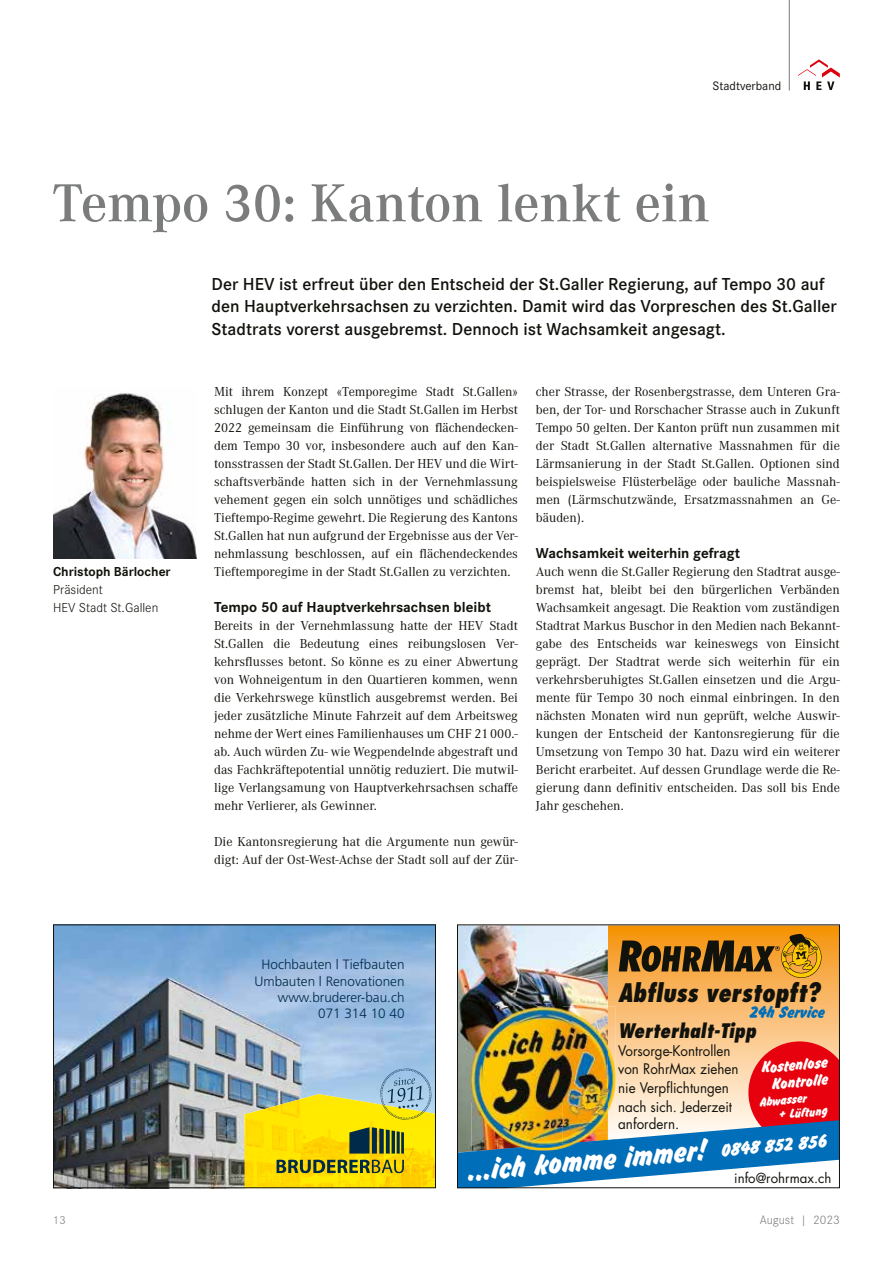
<style>
.page{position:relative;width:893px;height:1263px;background:#fff}
.page>*{position:absolute;margin:0;border:0;box-sizing:border-box;transform-origin:0 0}
.t1{font:600 55.5px "Corporate A";color:#7b7d7c}
.t2{font:33.15px "Okay D";color:#fff}
.t3{font:italic 800 condensed 24.9px "Futura Std";color:#12120d;scale:.96 1}
.t4{font:italic 800 condensed 19.5px "Futura Std";color:#12120d}
.t5{font:18.3px "Okay D";color:#006eb8}
.t6{font:600 18px/22.5px "Corporate S";color:#12120d}
.t7{font:17.7px/17px "Okay D";color:#fff;text-align:center}
.t8{font:700 15px "Corporate S";color:#12120d}
.t9{font:14.25px/18.8px "Futura Std";color:#12120d;scale:.94 1}
.t10{font:14.25px/14.1px "Okay D";color:#fff}
.t11{font:13.5px/18px "Corporate A";color:#12120d;text-align:justify}
.t12{font:300 13.5px/16.2px "Frutiger";color:#002a49;text-align:right}
.t13{font:300 13.5px/18px "Corporate S";color:#12120d}
.t14{font:700 13.5px "Corporate S";color:#12120d}
.t15{font:13.5px "Futura Std";color:#12120d}
.t16{font:12.75px "Corporate S";color:#12120d}
.t17{font:300 12.75px "Corporate S";color:#7b7d7c}
.t18{font:300 12px "Corporate S";color:#7b7d7c}
.s1{font-size:20.1px}
</style>
<div class="page">
<hr style="left:789px;top:0;width:1px;height:90px;background:#929493">
<svg style="left:798px;top:59px;width:42px;height:31px"></svg>
<img style="left:53px;top:393px;width:143px;height:165px">
<img style="left:149px;top:926px;width:285px;height:209px">
<img style="left:55px;top:926px;width:94px;height:260px">
<img style="left:149px;top:1135px;width:96px;height:51px">
<img style="left:245px;top:1094px;width:189px;height:92px">
<svg style="left:276px;top:1160px;width:128px;height:13px;background:#7d8024"></svg>
<svg style="left:349px;top:1127px;width:55px;height:26px"></svg>
<svg style="left:379px;top:1067px;width:54px;height:54px;background:#a8c0a7"></svg>
<div style="left:53px;top:924px;width:383px;height:264px;border:1px solid #12120d"></div>
<svg style="left:608px;top:926px;width:230px;height:115px;background:#f9b660"></svg>
<svg style="left:619px;top:934px;width:202px;height:44px;background:#9f6d1e"></svg>
<img style="left:459px;top:926px;width:149px;height:115px">
<svg style="left:459px;top:1041px;width:379px;height:145px;background:#9a94a4"></svg>
<img style="left:608px;top:1006px;width:8px;height:133px">
<img style="left:471px;top:1006px;width:91px;height:145px">
<img style="left:562px;top:1006px;width:46px;height:133px">
<img style="left:481px;top:1139px;width:135px;height:12px">
<img style="left:563px;top:1146px;width:53px;height:5px">
<div style="left:457px;top:924px;width:383px;height:264px;border:1px solid #12120d"></div>
<p class="t16" style="left:713px;top:77px;width:70px">Stadtverband</p>
<h1 class="t1" style="left:52px;top:166px;width:659px">Tempo 30: Kanton lenkt ein</h1>
<p class="t14" style="left:53px;top:562px;width:119px">Christoph Bärlocher</p>
<p class="t13" style="left:53px;top:580px;width:107px">Präsident<br>HEV Stadt St.Gallen</p>
<h3 class="t6" style="left:212px;top:272px;width:627px">Der HEV ist erfreut über den Entscheid der St.Galler Regierung, auf Tempo 30 auf den Hauptverkehrsachsen zu verzichten. Damit wird das Vorpreschen des St.Galler<br>Stadtrats vorerst ausgebremst. Dennoch ist Wachsamkeit angesagt.</h3>
<p class="t11" style="left:214px;top:382px;width:305px">Mit ihrem Konzept «Temporegime Stadt St.Gallen» schlugen der Kanton und die Stadt St.Gallen im Herbst 2022 gemeinsam die Einführung von flächendecken&shy;dem Tempo 30 vor, insbesondere auch auf den Kan&shy;tonsstrassen der Stadt St.Gallen. Der HEV und die Wirt&shy;schaftsverbände hatten sich in der Vernehmlassung vehement gegen ein solch unnötiges und schädliches Tieftempo-Regime gewehrt. Die Regierung des Kantons St.Gallen hat nun aufgrund der Ergebnisse aus der Ver&shy;nehmlassung beschlossen, auf ein flächendeckendes Tieftemporegime in der Stadt St.Gallen zu verzichten.</p>
<p class="t8" style="left:214px;top:597px;width:278px">Tempo 50 auf Hauptverkehrsachsen bleibt</p>
<p class="t11" style="left:214px;top:616px;width:305px">Bereits in der Vernehmlassung hatte der HEV Stadt St.Gallen die Bedeutung eines reibungslosen Ver&shy;kehrsflusses betont. So könne es zu einer Abwertung von Wohneigentum in den Quartieren kommen, wenn die Verkehrswege künstlich ausgebremst werden. Bei jeder zusätzliche Minute Fahrzeit auf dem Arbeitsweg nehme der Wert eines Familienhauses um CHF 21 000.- ab. Auch würden Zu- wie Wegpendelnde abgestraft und das Fachkräftepotential unnötig reduziert. Die mutwil&shy;lige Verlangsamung von Hauptverkehrsachsen schaffe mehr Verlierer, als Gewinner.</p>
<p class="t11" style="left:214px;top:832px;width:305px">Die Kantonsregierung hat die Argumente nun gewür&shy;digt: Auf der Ost-West-Achse der Stadt soll auf der Zür-</p>
<p class="t11" style="left:536px;top:382px;width:305px">cher Strasse, der Rosenbergstrasse, dem Unteren Gra&shy;ben, der Tor- und Rorschacher Strasse auch in Zukunft Tempo 50 gelten. Der Kanton prüft nun zusammen mit der Stadt St.Gallen alternative Massnahmen für die Lärmsanierung in der Stadt St.Gallen. Optionen sind beispielsweise Flüsterbeläge oder bauliche Massnah&shy;men (Lärmschutzwände, Ersatzmassnahmen an Ge&shy;bäuden).</p>
<p class="t8" style="left:536px;top:543px;width:206px">Wachsamkeit weiterhin gefragt</p>
<p class="t11" style="left:536px;top:562px;width:305px">Auch wenn die St.Galler Regierung den Stadtrat ausge&shy;bremst hat, bleibt bei den bürgerlichen Verbänden Wachsamkeit angesagt. Die Reaktion vom zuständigen Stadtrat Markus Buschor in den Medien nach Bekannt&shy;gabe des Entscheids war keineswegs von Einsicht geprägt. Der Stadtrat werde sich weiterhin für ein verkehrsberuhigtes St.Gallen einsetzen und die Argu&shy;mente für Tempo 30 noch einmal einbringen. In den nächsten Monaten wird nun geprüft, welche Auswir&shy;kungen der Entscheid der Kantonsregierung für die Umsetzung von Tempo 30 hat. Dazu wird ein weiterer Bericht erarbeitet. Auf dessen Grundlage werde die Re&shy;gierung dann definitiv entscheiden. Das soll bis Ende Jahr geschehen.</p>
<p class="t12" style="left:254px;top:956px;width:152px">Hochbauten | Tiefbauten<br>Umbauten | Renovationen www.bruderer-bau.ch<br>071 314 10 40</p>
<h3 class="t3" style="left:618px;top:977px;width:212px">Abfluss verstopft?</h3>
<h3 class="t5" style="left:749px;top:1000px;width:77px">24h Service</h3>
<h3 class="t4" style="left:618px;top:1019px;width:139px">Werterhalt-Tipp</h3>
<p class="t9" style="left:618px;top:1041px;width:129px">Vorsorge-Kontrollen von RohrMax ziehen nie Verpflichtungen nach sich. Jederzeit</p>
<p class="t9" style="left:618px;top:1114px;width:66px">anfordern.</p>
<h3 class="t7" style="left:760px;top:1058px;width:68px;rotate:-5deg">Kostenlose<br>Kontrolle</h3>
<p class="t10" style="left:777px;top:1093px;width:51px;text-indent:-18px;rotate:-5deg">Abwasser<br>+ Lüftung</p>
<h2 class="t2" style="left:466px;top:1149px;width:362px;rotate:-5deg">...ich komme immer! <span class="s1">0848 852 856</span></h2>
<p class="t15" style="left:734px;top:1169px;width:99px">info@rohrmax.ch</p>
<p class="t18" style="left:53px;top:1212px;width:14px">13</p>
<p class="t17" style="left:760px;top:1211px;width:81px">August | 2023</p>
</div>
